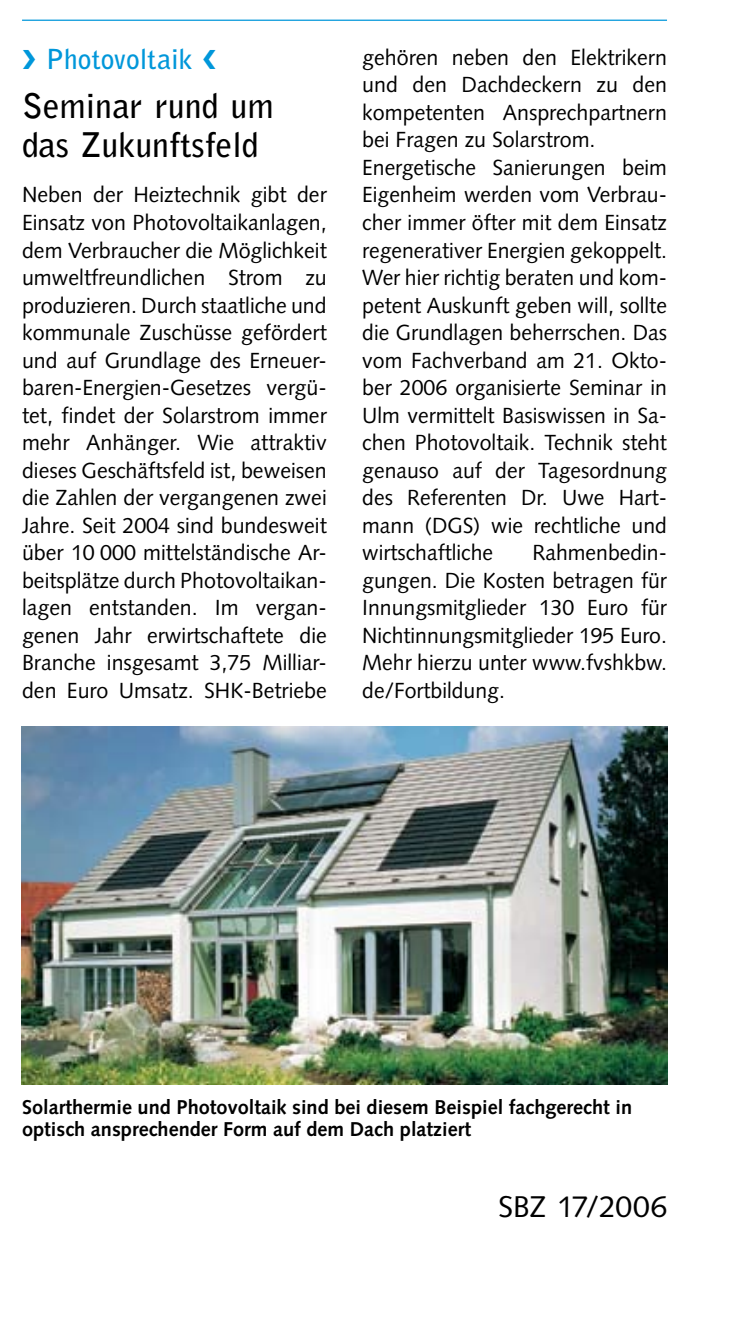
<style>
.page{position:relative;width:745px;height:1322px;background:#fff}
.page>*{position:absolute;margin:0;border:0;box-sizing:border-box;transform-origin:0 0}
.t1{font:700 33.75px/38.8px "Bell Gothic Std";color:#000}
.t2{font:30px "Syntax LT Std";letter-spacing:-.005em;color:#000}
.t3{font:700 27.5px "Bell Gothic Std";color:#0097da}
.t4{font:22px/27.5px "Syntax LT Std";color:#000;text-align:justify}
.t5{font:700 20px/22.5px "Syntax LT Std";color:#000}
</style>
<div class="page">
<img style="left:22px;top:726px;width:645px;height:358px">
<hr style="left:22px;top:20px;width:645px;height:1px;background:#0097da">
<p class="t3" style="left:22px;top:42px;width:196px">❯ Photovoltaik ❮</p>
<h1 class="t1" style="left:22px;top:87px;width:253px">Seminar rund um das Zukunftsfeld</h1>
<p class="t4" style="left:22px;top:181px;width:306px">Neben der Heiztechnik gibt der Einsatz von Photovoltaikanlagen, dem Verbraucher die Möglichkeit umweltfreundlichen Strom zu produzieren. Durch staatliche und kommunale Zuschüsse gefördert und auf Grundlage des Erneuer&shy;baren-Energien-Gesetzes vergü&shy;tet, findet der Solarstrom immer mehr Anhänger. Wie attraktiv dieses Geschäftsfeld ist, beweisen die Zahlen der vergangenen zwei Jahre. Seit 2004 sind bundesweit über 10 000 mittelständische Ar&shy;beitsplätze durch Photovoltaikan&shy;lagen entstanden. Im vergan&shy;genen Jahr erwirtschaftete die Branche insgesamt 3,75 Milliar&shy;den Euro Umsatz. SHK-Betriebe</p>
<p class="t4" style="left:362px;top:44px;width:306px;text-align:left">gehören neben den Elektrikern und den Dachdeckern zu den kompetenten Ansprechpartnern bei Fragen zu Solarstrom.<br>Energetische Sanierungen beim<br>Eigenheim werden vom Verbrau&shy;cher immer öfter mit dem Einsatz regenerativer Energien gekoppelt.<br>Wer hier richtig beraten und kom&shy;petent Auskunft geben will, sollte die Grundlagen beherrschen. Das vom Fachverband am 21. Okto&shy;ber 2006 organisierte Seminar in<br>Ulm vermittelt Basiswissen in Sa&shy;chen Photovoltaik. Technik steht genauso auf der Tagesordnung des Referenten Dr. Uwe Hart&shy;mann (DGS) wie rechtliche und wirtschaftliche</p>
<p class="t4" style="left:362px;top:539px;width:306px;text-indent:170px">Rahmenbedin&shy;gungen. Die Kosten betragen für Innungsmitglieder 130 Euro für Nichtinnungsmitglieder 195 Euro.<br>Mehr hierzu unter www.fvshkbw. de/Fortbildung.</p>
<p class="t5" style="left:22px;top:1095px;width:612px">Solarthermie und Photovoltaik sind bei diesem Beispiel fachgerecht in optisch ansprechender Form auf dem Dach platziert</p>
<h2 class="t2" style="left:498px;top:1188px;width:170px">SBZ 17/2006</h2>
</div>
